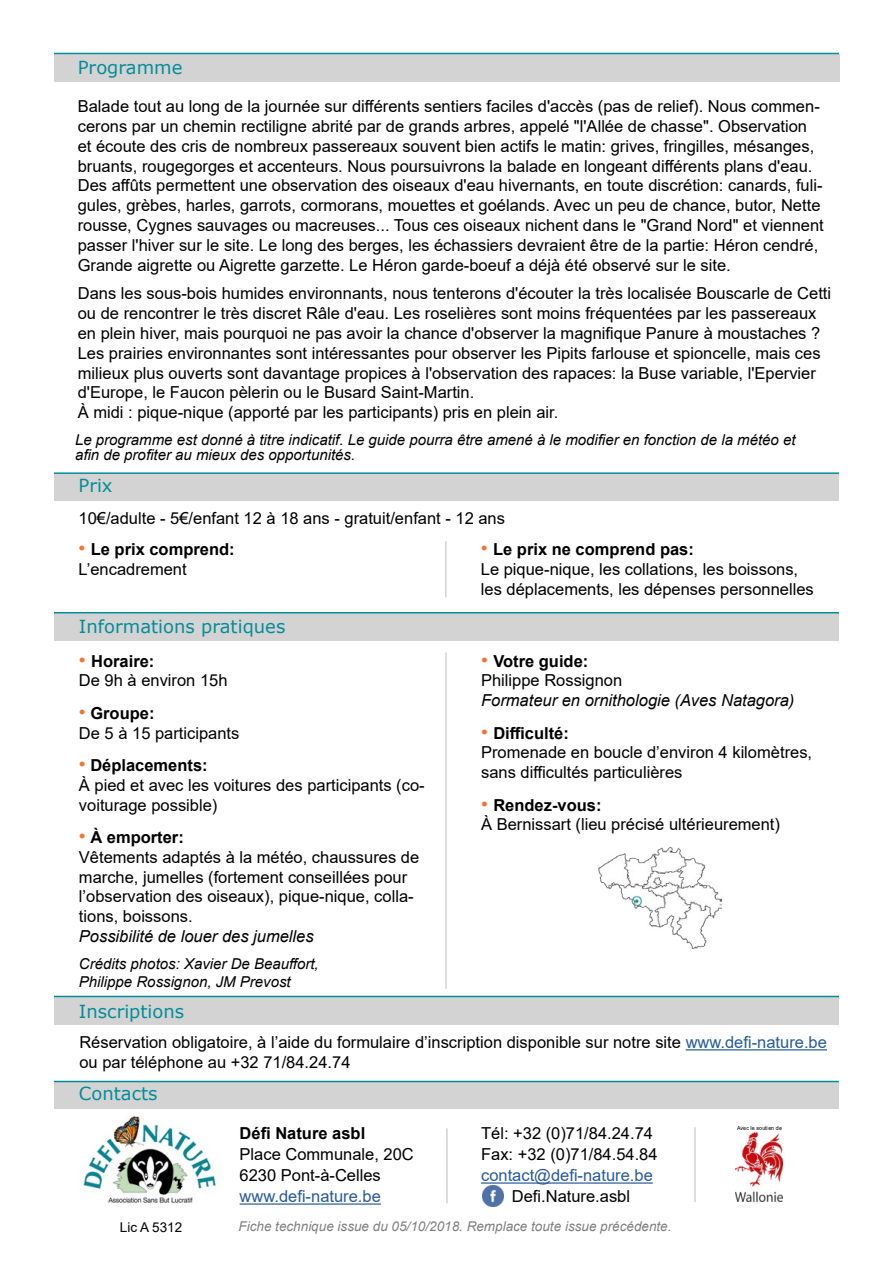
<style>
.page{position:relative;width:893px;height:1263px;background:#fff}
.page>*{position:absolute;margin:0;border:0;box-sizing:border-box;transform-origin:0 0}
.t1{font:18px "Verdana";color:#038d99}
.t2{font:16.5px/19.8px "Arial";color:#000}
.t3{font:italic 16.5px "Arial";color:#000}
.t4{font:700 16.5px/19.8px "Arial";color:#000}
.t5{font:16.5px "Arial";color:#275b9b}
.t6{font:italic 15px/15px "Arial";color:#000}
.t7{font:italic 13.5px "Arial";color:#808080}
.t8{font:13.5px "Arial";color:#000}
.t9{font:5.7px "Arial";color:#000;scale:.94 1}
.s1{font-weight:400;font-size:19.5px;color:#f67228}
.s2{font-weight:400}
.s3{font-size:19.5px;color:#f67228}
.s4{font-weight:700}
.s5{color:#275b9b}
</style>
<div class="page">
<div style="left:54px;top:54px;width:785px;height:27px;background:#d3d3d3"></div>
<div style="left:54px;top:473px;width:785px;height:27px;background:#d3d3d3"></div>
<hr style="left:54px;top:53px;width:785px;height:1px;background:#038d99">
<div style="left:54px;top:997px;width:785px;height:27px;background:#d3d3d3"></div>
<hr style="left:686px;top:1049px;width:141px;height:1px;background:#275b9b">
<hr style="left:445px;top:541px;width:1px;height:56px;background:#d3d3d3">
<div style="left:54px;top:613px;width:785px;height:28px;background:#d3d3d3"></div>
<hr style="left:445px;top:652px;width:2px;height:337px;background:#d3d3d3">
<div style="left:54px;top:1081px;width:785px;height:28px;background:#d3d3d3"></div>
<hr style="left:240px;top:1203px;width:141px;height:2px;background:#275b9b">
<svg style="left:736px;top:1133px;width:47px;height:68px"></svg>
<hr style="left:446px;top:1128px;width:2px;height:75px;background:#d3d3d3">
<hr style="left:481px;top:1182px;width:172px;height:2px;background:#275b9b">
<img style="left:83px;top:1116px;width:133px;height:88px">
<img style="left:482px;top:1185px;width:21px;height:21px">
<hr style="left:54px;top:472px;width:785px;height:2px;background:#038d99">
<hr style="left:54px;top:612px;width:785px;height:1px;background:#038d99">
<hr style="left:54px;top:996px;width:785px;height:1px;background:#038d99">
<hr style="left:54px;top:1081px;width:785px;height:1px;background:#038d99">
<hr style="left:694px;top:1127px;width:2px;height:75px;background:#d3d3d3">
<img style="left:598px;top:847px;width:124px;height:102px">
<p class="t1" style="left:78px;top:55px;width:106px">Programme</p>
<p class="t2" style="left:78px;top:96px;width:748px">Balade tout au long de la journée sur différents sentiers faciles d'accès (pas de relief). Nous commen&shy;cerons par un chemin rectiligne abrité par de grands arbres, appelé "l'Allée de chasse". Observation et écoute des cris de nombreux passereaux souvent bien actifs le matin: grives, fringilles, mésanges, bruants, rougegorges et accenteurs. Nous poursuivrons la balade en longeant différents plans d'eau.<br>Des affûts permettent une observation des oiseaux d'eau hivernants, en toute discrétion: canards, fuli&shy;gules, grèbes, harles, garrots, cormorans, mouettes et goélands. Avec un peu de chance, butor, Nette rousse, Cygnes sauvages ou macreuses... Tous ces oiseaux nichent dans le "Grand Nord" et viennent passer l'hiver sur le site. Le long des berges, les échassiers devraient être de la partie: Héron cendré, Grande aigrette ou Aigrette garzette. Le Héron garde-boeuf a déjà été observé sur le site.</p>
<p class="t2" style="left:78px;top:284px;width:755px">Dans les sous-bois humides environnants, nous tenterons d'écouter la très localisée Bouscarle de Cetti ou de rencontrer le très discret Râle d'eau. Les roselières sont moins fréquentées par les passereaux en plein hiver, mais pourquoi ne pas avoir la chance d'observer la magnifique Panure à moustaches ?<br>Les prairies environnantes sont intéressantes pour observer les Pipits farlouse et spioncelle, mais ces milieux plus ouverts sont davantage propices à l'observation des rapaces: la Buse variable, l'Epervier d'Europe, le Faucon pèlerin ou le Busard Saint-Martin.<br>À midi : pique-nique (apporté par les participants) pris en plein air.</p>
<p class="t6" style="left:75px;top:433px;width:722px">Le programme est donné à titre indicatif. Le guide pourra être amené à le modifier en fonction de la météo et afin de profiter au mieux des opportunités.</p>
<p class="t1" style="left:79px;top:473px;width:36px">Prix</p>
<p class="t2" style="left:79px;top:508px;width:428px">10€/adulte - 5€/enfant 12 à 18 ans - gratuit/enfant - 12 ans</p>
<p class="t4" style="left:79px;top:539px;width:158px"><span class="s1">•</span> Le prix comprend:<br><span class="s2">L’encadrement</span></p>
<p class="t2" style="left:481px;top:540px;width:334px"><span class="s3">•</span> <span class="s4">Le prix ne comprend pas:<br></span>Le pique-nique, les collations, les boissons, les déplacements, les dépenses personnelles</p>
<p class="t1" style="left:79px;top:614px;width:208px">Informations pratiques</p>
<p class="t2" style="left:79px;top:651px;width:150px"><span class="s3">•</span> <span class="s4">Horaire:<br></span>De 9h à environ 15h</p>
<p class="t2" style="left:79px;top:703px;width:162px"><span class="s3">•</span> <span class="s4">Groupe:<br></span>De 5 à 15 participants</p>
<p class="t2" style="left:79px;top:755px;width:347px"><span class="s3">•</span> <span class="s4">Déplacements:<br></span>À pied et avec les voitures des participants (co&shy;voiturage possible)</p>
<p class="t2" style="left:79px;top:827px;width:342px"><span class="s3">•</span> <span class="s4">À emporter:<br></span>Vêtements adaptés à la météo, chaussures de marche, jumelles (fortement conseillées pour l’observation des oiseaux), pique-nique, colla&shy;tions, boissons.</p>
<p class="t3" style="left:79px;top:925px;width:236px">Possibilité de louer des jumelles</p>
<p class="t6" style="left:79px;top:955px;width:241px;line-height:18px">Crédits photos: Xavier De Beauffort,<br>Philippe Rossignon, JM Prevost</p>
<p class="t2" style="left:481px;top:651px;width:143px"><span class="s3">•</span> <span class="s4">Votre guide:<br></span>Philippe Rossignon</p>
<p class="t3" style="left:481px;top:690px;width:315px">Formateur en ornithologie (Aves Natagora)</p>
<p class="t2" style="left:481px;top:723px;width:333px"><span class="s3">•</span> <span class="s4">Difficulté:<br></span>Promenade en boucle d’environ 4 kilomètres, sans difficultés particulières</p>
<p class="t2" style="left:481px;top:795px;width:300px"><span class="s3">•</span> <span class="s4">Rendez-vous:<br></span>À Bernissart (lieu précisé ultérieurement)</p>
<p class="t1" style="left:79px;top:999px;width:107px">Inscriptions</p>
<p class="t2" style="left:79px;top:1032px;width:749px">Réservation obligatoire, à l’aide du formulaire d’inscription disponible sur notre site <span class="s5">www.defi-nature.be </span>ou par téléphone au +32 71/84.24.74</p>
<p class="t1" style="left:79px;top:1081px;width:80px">Contacts</p>
<p class="t8" style="left:120px;top:1218px;width:64px">Lic A 5312</p>
<p class="t4" style="left:240px;top:1124px;width:127px">Défi Nature asbl</p>
<p class="t2" style="left:240px;top:1144px;width:176px;line-height:21px">Place Communale, 20C<br>6230 Pont-à-Celles</p>
<p class="t5" style="left:240px;top:1185px;width:143px">www.defi-nature.be</p>
<p class="t7" style="left:239px;top:1217px;width:434px">Fiche technique issue du 05/10/2018. Remplace toute issue précédente.</p>
<p class="t2" style="left:481px;top:1123px;width:178px;line-height:21px">Tél: +32 (0)71/84.24.74<br>Fax: +32 (0)71/84.54.84</p>
<p class="t5" style="left:481px;top:1164px;width:173px">contact@defi-nature.be</p>
<p class="t2" style="left:512px;top:1186px;width:120px">Defi.Nature.asbl</p>
<p class="t9" style="left:737px;top:1124px;width:49px">Avec le souti en de</p>
</div>
